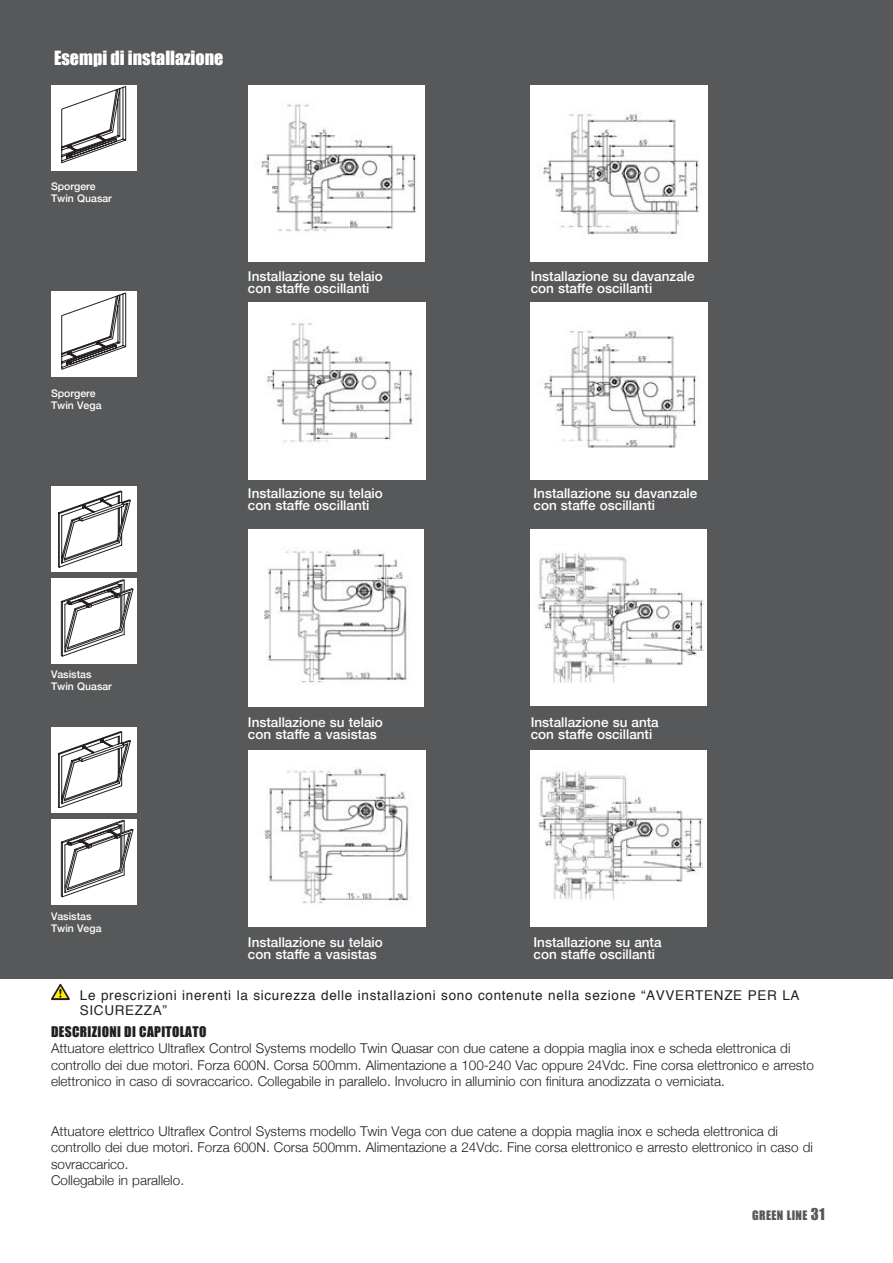
<style>
.page{position:relative;width:893px;height:1263px;background:#fff}
.page>*{position:absolute;margin:0;border:0;box-sizing:border-box;transform-origin:0 0}
.Normale{font:18px "Impact";color:#fff}
._05_TESTO{font:300 13.5px/16.5px "Helvetica Neue";color:#231f20}
._08_dida_bianca{font:500 13.5px "Helvetica Neue";color:#fff}
.t1{font:13.5px/15px "Helvetica";letter-spacing:.05em;color:#231f20}
._06_TITOLETTI_COMPRE{font:13.5px "Impact";letter-spacing:.025em;color:#231f20}
.Normale-2{font:12px "Impact";letter-spacing:.04em;color:#57585a}
._08_dida_bianca-2{font:500 10.5px "Helvetica Neue";color:#fff}
.s1{font-size:15px}
</style>
<div class="page">
<svg style="left:51px;top:984px;width:19px;height:16px"></svg>
<div style="left:0;top:0;width:893px;height:978px;background:#57585a"></div>
<div style="left:52px;top:85px;width:85px;height:85px;background:#fff"></div>
<svg style="left:61px;top:86px;width:65px;height:77px"></svg>
<div style="left:52px;top:487px;width:85px;height:85px;background:#fff"></div>
<svg style="left:58px;top:491px;width:72px;height:76px"></svg>
<div style="left:52px;top:579px;width:85px;height:85px;background:#fff"></div>
<svg style="left:61px;top:580px;width:72px;height:76px"></svg>
<img style="left:249px;top:303px;width:176px;height:176px">
<img style="left:248px;top:85px;width:177px;height:176px">
<img style="left:531px;top:85px;width:176px;height:176px">
<div style="left:52px;top:727px;width:85px;height:85px;background:#fff"></div>
<svg style="left:58px;top:731px;width:72px;height:77px"></svg>
<div style="left:52px;top:819px;width:85px;height:85px;background:#fff"></div>
<svg style="left:61px;top:820px;width:72px;height:77px"></svg>
<img style="left:531px;top:303px;width:176px;height:176px">
<div style="left:52px;top:292px;width:85px;height:85px;background:#fff"></div>
<svg style="left:61px;top:293px;width:65px;height:77px"></svg>
<img style="left:249px;top:750px;width:176px;height:177px">
<img style="left:248px;top:530px;width:176px;height:176px">
<div style="left:531px;top:530px;width:176px;height:176px;background:#fff"></div>
<img style="left:538px;top:553px;width:166px;height:130px">
<div style="left:531px;top:750px;width:176px;height:177px;background:#fff"></div>
<img style="left:538px;top:771px;width:164px;height:129px">
<p class="Normale" style="left:54px;top:44px;width:171px">Esempi di installazione</p>
<p class="_08_dida_bianca-2" style="left:51px;top:178px;width:46px">Sporgere</p>
<p class="_08_dida_bianca-2" style="left:51px;top:190px;width:62px">Twin Quasar</p>
<p class="_08_dida_bianca-2" style="left:51px;top:385px;width:46px">Sporgere</p>
<p class="_08_dida_bianca-2" style="left:51px;top:397px;width:52px">Twin Vega</p>
<p class="_08_dida_bianca-2" style="left:51px;top:665px;width:42px">Vasistas</p>
<p class="_08_dida_bianca-2" style="left:51px;top:677px;width:62px">Twin Quasar</p>
<p class="_08_dida_bianca-2" style="left:51px;top:908px;width:42px">Vasistas</p>
<p class="_08_dida_bianca-2" style="left:51px;top:920px;width:52px">Twin Vega</p>
<p class="_08_dida_bianca" style="left:248px;top:265px;width:136px">Installazione su telaio</p>
<p class="_08_dida_bianca" style="left:248px;top:277px;width:123px">con staffe oscillanti</p>
<p class="_08_dida_bianca" style="left:248px;top:482px;width:136px">Installazione su telaio</p>
<p class="_08_dida_bianca" style="left:248px;top:494px;width:123px">con staffe oscillanti</p>
<p class="_08_dida_bianca" style="left:248px;top:711px;width:136px">Installazione su telaio</p>
<p class="_08_dida_bianca" style="left:248px;top:723px;width:130px">con staffe a vasistas</p>
<p class="_08_dida_bianca" style="left:248px;top:931px;width:136px">Installazione su telaio</p>
<p class="_08_dida_bianca" style="left:248px;top:943px;width:130px">con staffe a vasistas</p>
<p class="_08_dida_bianca" style="left:531px;top:265px;width:165px">Installazione su davanzale</p>
<p class="_08_dida_bianca" style="left:531px;top:277px;width:123px">con staffe oscillanti</p>
<p class="_08_dida_bianca" style="left:533px;top:482px;width:165px">Installazione su davanzale</p>
<p class="_08_dida_bianca" style="left:533px;top:494px;width:123px">con staffe oscillanti</p>
<p class="_08_dida_bianca" style="left:531px;top:711px;width:130px">Installazione su anta</p>
<p class="_08_dida_bianca" style="left:531px;top:723px;width:123px">con staffe oscillanti</p>
<p class="_08_dida_bianca" style="left:533px;top:931px;width:130px">Installazione su anta</p>
<p class="_08_dida_bianca" style="left:533px;top:943px;width:123px">con staffe oscillanti</p>
<p class="t1" style="left:80px;top:987px;width:721px">Le prescrizioni inerenti la sicurezza delle installazioni sono contenute nella sezione “AVVERTENZE PER LA<br>SICUREZZA”</p>
<p class="_06_TITOLETTI_COMPRE" style="left:51px;top:1021px;width:157px">DESCRIZIONI DI CAPITOLATO</p>
<p class="_05_TESTO" style="left:51px;top:1039px;width:764px">Attuatore elettrico Ultraflex Control Systems modello Twin Quasar con due catene a doppia maglia inox e scheda elettronica di controllo dei due motori. Forza 600N. Corsa 500mm. Alimentazione a 100-240 Vac oppure 24Vdc. Fine corsa elettronico e arresto elettronico in caso di sovraccarico. Collegabile in parallelo. Involucro in alluminio con finitura anodizzata o verniciata.</p>
<p class="_05_TESTO" style="left:51px;top:1121px;width:763px">Attuatore elettrico Ultraflex Control Systems modello Twin Vega con due catene a doppia maglia inox e scheda elettronica di controllo dei due motori. Forza 600N. Corsa 500mm. Alimentazione a 24Vdc. Fine corsa elettronico e arresto elettronico in caso di sovraccarico.</p>
<p class="_05_TESTO" style="left:51px;top:1171px;width:135px">Collegabile in parallelo.</p>
<p class="Normale-2" style="left:752px;top:1205px;width:74px">GREEN LINE <span class="s1">31</span></p>
</div>
